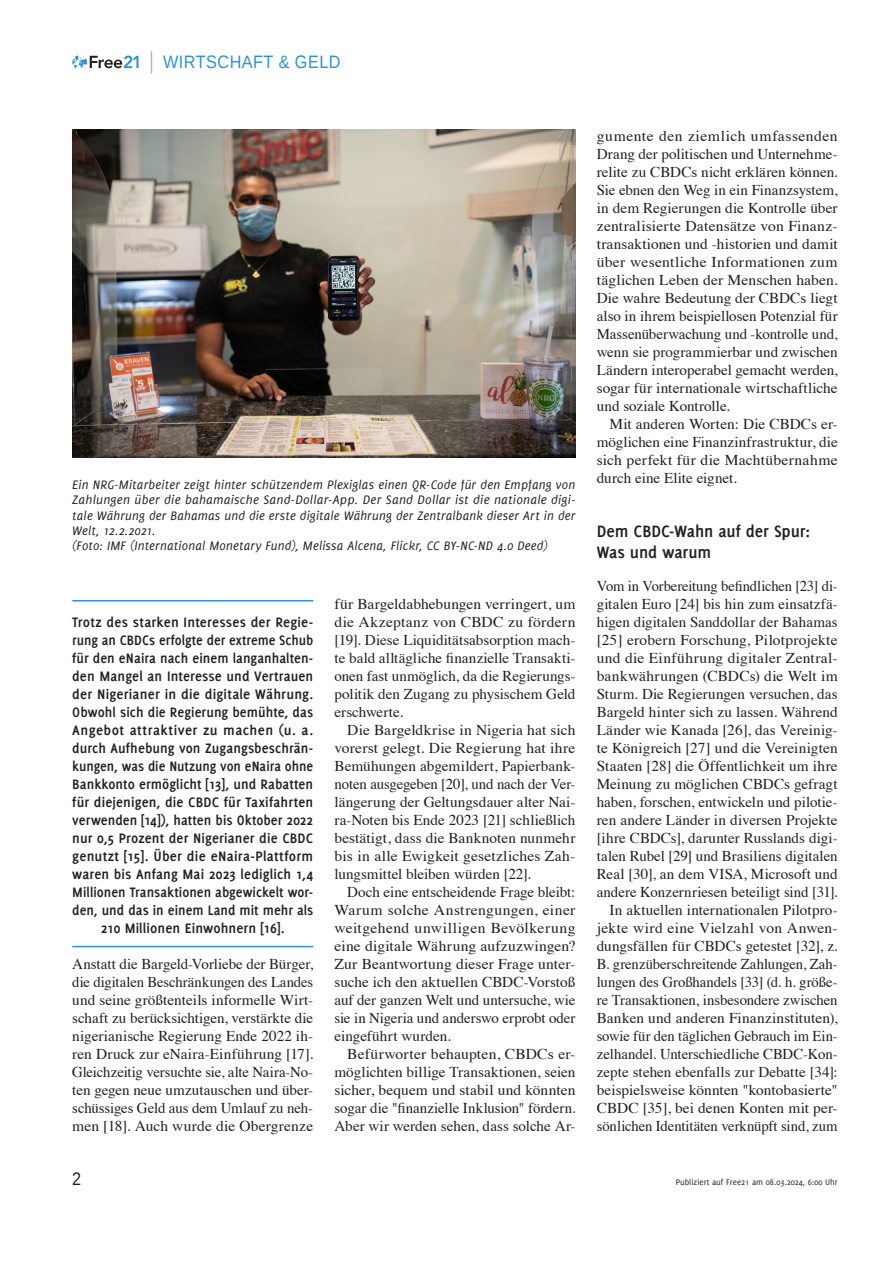
<style>
.page{position:relative;width:893px;height:1263px;background:#fff}
.page>*{position:absolute;margin:0;border:0;box-sizing:border-box;transform-origin:0 0}
.t1{font:700 18px/21px "Delicious";letter-spacing:-.005em;color:#231f20}
.t2{font:18px "Liberation Sans";letter-spacing:.03em;color:#2b93d1;scale:.9 1}
.t3{font:18px "Liberation Sans";color:#231f20;scale:.9 1}
.t4{font:15px/18px "Times";color:#231f20;text-align:justify}
.t5{font:15px/18px "Times";color:#231f20;text-align:justify;scale:1.04 1}
.t6{font:700 15px/18px "Delicious";letter-spacing:.005em;color:#231f20;text-align:center}
.t7{font:italic 13.5px/15px "Delicious";letter-spacing:.015em;color:#231f20}
.t8{font:9px "Delicious";color:#231f20}
</style>
<div class="page">
<svg style="left:72px;top:55px;width:67px;height:13px"></svg>
<svg style="left:151px;top:51px;width:1px;height:23px"></svg>
<hr style="left:72px;top:600px;width:241px;height:1px;background:#2b93d1">
<hr style="left:72px;top:946px;width:241px;height:1px;background:#2b93d1">
<img style="left:72px;top:130px;width:503px;height:327px">
<p class="t2" style="left:163px;top:51px;width:199px">WIRTSCHAFT &amp; GELD</p>
<p class="t7" style="left:72px;top:478px;width:505px">Ein NRG-Mitarbeiter zeigt hinter schützendem Plexiglas einen QR-Code für den Empfang von Zahlungen über die bahamaische Sand-Dollar-App. Der Sand Dollar ist die nationale digi&shy;tale Währung der Bahamas und die erste digitale Währung der Zentralbank dieser Art in der Welt, 12.2.2021.<br>(Foto: IMF (International Monetary Fund), Melissa Alcena, Flickr, CC BY-NC-ND 4.0 Deed)</p>
<p class="t6" style="left:72px;top:613px;width:243px">Trotz des starken Interesses der Regie&shy;rung an CBDCs erfolgte der extreme Schub für den eNaira nach einem langanhalten&shy;den Mangel an Interesse und Vertrauen der Nigerianer in die digitale Währung.<br>Obwohl sich die Regierung bemühte, das Angebot attraktiver zu machen (u. a. durch Aufhebung von Zugangsbeschrän&shy;kungen, was die Nutzung von eNaira ohne Bankkonto ermöglicht [13], und Rabatten für diejenigen, die CBDC für Taxifahrten verwenden [14]), hatten bis Oktober 2022 nur 0,5 Prozent der Nigerianer die CBDC genutzt [15]. Über die eNaira-Plattform waren bis Anfang Mai 2023 lediglich 1,4<br>Millionen Transaktionen abgewickelt wor&shy;den, und das in einem Land mit mehr als 210 Millionen Einwohnern [16].</p>
<p class="t4" style="left:72px;top:954px;width:242px">Anstatt die Bargeld-Vorliebe der Bürger, die digitalen Beschränkungen des Landes und seine größtenteils informelle Wirt&shy;schaft zu berücksichtigen, verstärkte die nigerianische Regierung Ende 2022 ih&shy;ren Druck zur eNaira-Einführung [17].<br>Gleichzeitig versuchte sie, alte Naira-No&shy;ten gegen neue umzutauschen und über&shy;schüssiges Geld aus dem Umlauf zu neh&shy;men [18]. Auch wurde die Obergrenze</p>
<p class="t4" style="left:334px;top:594px;width:242px">für Bargeldabhebungen verringert, um die Akzeptanz von CBDC zu fördern [19]. Diese Liquiditätsabsorption mach&shy;te bald alltägliche finanzielle Transakti&shy;onen fast unmöglich, da die Regierungs&shy;politik den Zugang zu physischem Geld erschwerte.</p>
<p class="t5" style="left:334px;top:720px;width:233px;text-indent:13px">Die Bargeldkrise in Nigeria hat sich vorerst gelegt. Die Regierung hat ihre Bemühungen abgemildert, Papierbank&shy;noten ausgegeben [20], und nach der Ver&shy;längerung der Geltungsdauer alter Nai&shy;ra-Noten bis Ende 2023 [21] schließlich bestätigt, dass die Banknoten nunmehr bis in alle Ewigkeit gesetzliches Zah&shy;lungsmittel bleiben würden [22].</p>
<p class="t4" style="left:334px;top:882px;width:242px;text-indent:13px">Doch eine entscheidende Frage bleibt:<br>Warum solche Anstrengungen, einer weitgehend unwilligen Bevölkerung eine digitale Währung aufzuzwingen?<br>Zur Beantwortung dieser Frage unter&shy;suche ich den aktuellen CBDC-Vorstoß auf der ganzen Welt und untersuche, wie sie in Nigeria und anderswo erprobt oder eingeführt wurden.</p>
<p class="t5" style="left:334px;top:1044px;width:233px;text-indent:13px">Befürworter behaupten, CBDCs er&shy;möglichten billige Transaktionen, seien sicher, bequem und stabil und könnten sogar die "finanzielle Inklusion" fördern.<br>Aber wir werden sehen, dass solche Ar-</p>
<p class="t5" style="left:597px;top:126px;width:233px">gumente den ziemlich umfassenden Drang der politischen und Unternehme&shy;relite zu CBDCs nicht erklären können.<br>Sie ebnen den Weg in ein Finanzsystem, in dem Regierungen die Kontrolle über zentralisierte Datensätze von Finanz&shy;transaktionen und -historien und damit über wesentliche Informationen zum täglichen Leben der Menschen haben.<br>Die wahre Bedeutung der CBDCs liegt also in ihrem beispiellosen Potenzial für Massenüberwachung und -kontrolle und, wenn sie programmierbar und zwischen Ländern interoperabel gemacht werden, sogar für internationale wirtschaftliche und soziale Kontrolle.</p>
<p class="t4" style="left:597px;top:414px;width:242px;text-indent:13px">Mit anderen Worten: Die CBDCs er&shy;möglichen eine Finanzinfrastruktur, die sich perfekt für die Machtübernahme durch eine Elite eignet.</p>
<p class="t1" style="left:597px;top:521px;width:215px">Dem CBDC-Wahn auf der Spur:<br>Was und warum</p>
<p class="t4" style="left:597px;top:576px;width:242px;text-align:right">Vom in Vorbereitung befindlichen [23] di&shy;gitalen Euro [24] bis hin zum einsatzfä&shy;higen digitalen Sanddollar der Bahamas [25] erobern Forschung, Pilotprojekte und die Einführung digitaler Zentral&shy;bankwährungen (CBDCs) die Welt im Sturm. Die Regierungen versuchen, das Bargeld hinter sich zu lassen. Während Länder wie Kanada [26], das Vereinig&shy;te Königreich [27] und die Vereinigten Staaten [28] die Öffentlichkeit um ihre Meinung zu möglichen CBDCs gefragt haben, forschen, entwickeln und pilotie&shy;ren andere Länder in diversen Projekte [ihre CBDCs], darunter Russlands digi&shy;talen Rubel [29] und Brasiliens digitalen Real [30], an dem VISA, Microsoft und andere Konzernriesen beteiligt sind [31].<br>In aktuellen internationalen Pilotpro&shy;jekte wird eine Vielzahl von Anwen&shy;dungsfällen für CBDCs getestet [32], z.<br>B. grenzüberschreitende Zahlungen, Zah&shy;lungen des Großhandels [33] (d. h. größe&shy;re Transaktionen, insbesondere zwischen Banken und anderen Finanzinstituten), sowie für den täglichen Gebrauch im Ein&shy;zelhandel. Unterschiedliche CBDC-Kon&shy;zepte stehen ebenfalls zur Debatte [34]: beispielsweise könnten "kontobasierte" CBDC [35], bei denen Konten mit per&shy;sönlichen Identitäten verknüpft sind, zum</p>
<p class="t3" style="left:72px;top:1168px;width:12px">2</p>
<p class="t8" style="left:676px;top:1177px;width:163px">Publiziert auf Free21 am 08.03.2024, 6:00 Uhr</p>
</div>
